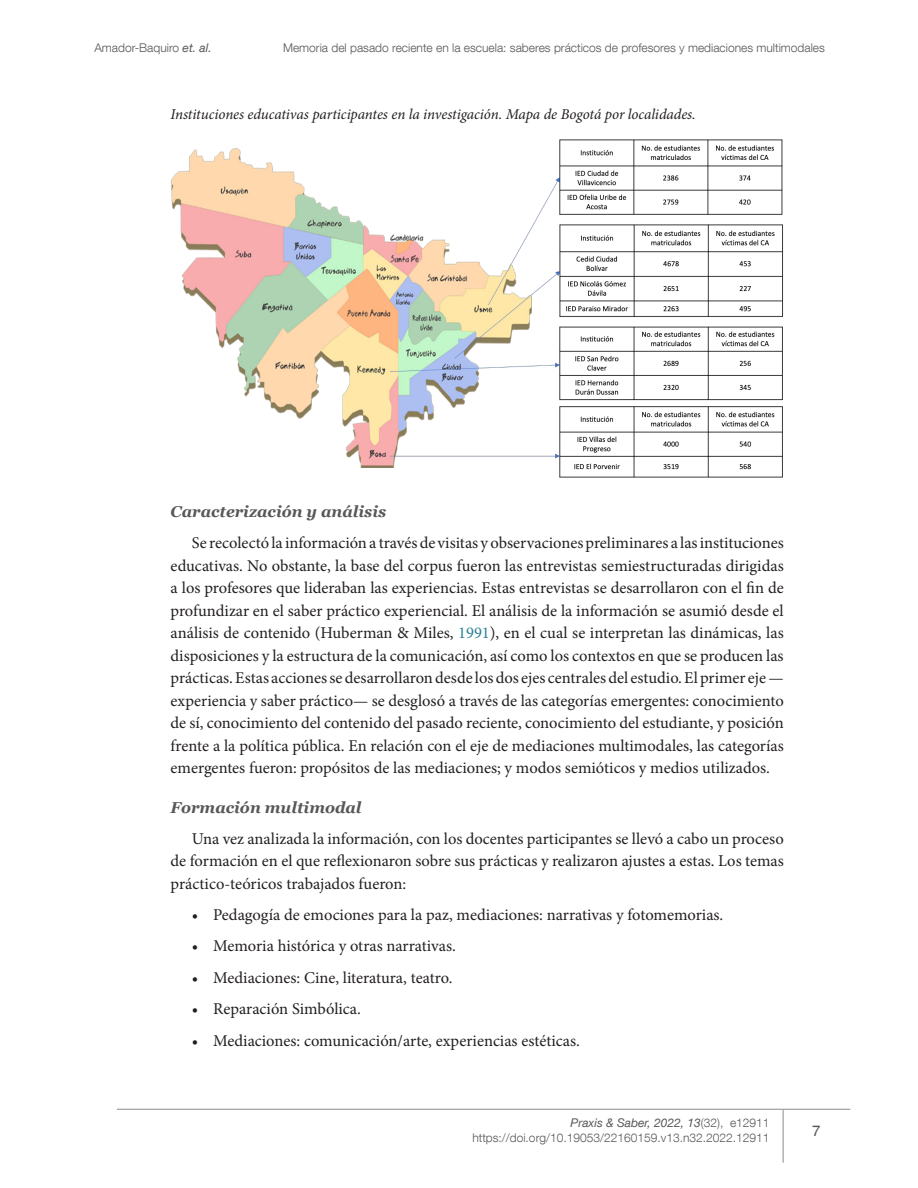
<style>
.page{position:relative;width:918px;height:1188px;background:#fff}
.page>*{position:absolute;margin:0;border:0;box-sizing:border-box;transform-origin:0 0}
.Texto_corrido{font:16.5px/22.5px "Minion Pro";color:#231f20;text-align:justify}
.titulo_segundo_nivel{font:italic 700 15.75px "Georgia";color:#57585a}
.nombre_figura_-_tabl{font:italic 15px "Minion Pro";letter-spacing:-.005em;color:#231f20}
.t1{font:15px "Helvetica World";color:#57585a}
.t2{font:300 12px/14.4px "Helvetica Neue LT Com";color:#57585a;text-align:right}
.s1{font-weight:400;font-style:italic}
.s2{color:#298195}
</style>
<div class="page">
<hr style="left:117px;top:1109px;width:733px;height:1px;background:#6c6d70">
<hr style="left:783px;top:1110px;width:1px;height:53px;background:#6c6d70">
<img style="left:171px;top:140px;width:613px;height:337px">
<p class="t2" style="left:94px;top:40px;width:119px">Amador-Baquiro <span class="s1">et. al.</span></p>
<p class="t2" style="left:283px;top:40px;width:543px">Memoria del pasado reciente en la escuela: saberes prácticos de profesores y mediaciones multimodales</p>
<p class="nombre_figura_-_tabl" style="left:171px;top:104px;width:527px">Instituciones educativas participantes en la investigación. Mapa de Bogotá por localidades.</p>
<p class="titulo_segundo_nivel" style="left:171px;top:502px;width:217px">Caracterización y análisis</p>
<p class="Texto_corrido" style="left:171px;top:532px;width:615px;text-indent:21px">Se recolectó la información a través de visitas y observaciones preliminares a las instituciones educativas. No obstante, la base del corpus fueron las entrevistas semiestructuradas dirigidas a los profesores que lideraban las experiencias. Estas entrevistas se desarrollaron con el fin de profundizar en el saber práctico experiencial. El análisis de la información se asumió desde el análisis de contenido (Huberman &amp; Miles, <span class="s2">1991</span>), en el cual se interpretan las dinámicas, las disposiciones y la estructura de la comunicación, así como los contextos en que se producen las prácticas. Estas acciones se desarrollaron desde los dos ejes centrales del estudio. El primer eje — experiencia y saber práctico— se desglosó a través de las categorías emergentes: conocimiento de sí, conocimiento del contenido del pasado reciente, conocimiento del estudiante, y posición frente a la política pública. En relación con el eje de mediaciones multimodales, las categorías emergentes fueron: propósitos de las mediaciones; y modos semióticos y medios utilizados.</p>
<p class="titulo_segundo_nivel" style="left:171px;top:797px;width:192px">Formación multimodal</p>
<p class="Texto_corrido" style="left:171px;top:827px;width:615px;text-indent:21px">Una vez analizada la información, con los docentes participantes se llevó a cabo un proceso de formación en el que reflexionaron sobre sus prácticas y realizaron ajustes a estas. Los temas práctico-teóricos trabajados fueron:</p>
<p class="Texto_corrido" style="left:192px;top:903px;width:533px">• Pedagogía de emociones para la paz, mediaciones: narrativas y fotomemorias.</p>
<p class="Texto_corrido" style="left:192px;top:935px;width:266px">• Memoria histórica y otras narrativas.</p>
<p class="Texto_corrido" style="left:192px;top:966px;width:262px">• Mediaciones: Cine, literatura, teatro.</p>
<p class="Texto_corrido" style="left:192px;top:998px;width:171px">• Reparación Simbólica.</p>
<p class="Texto_corrido" style="left:192px;top:1029px;width:390px">• Mediaciones: comunicación/arte, experiencias estéticas.</p>
<p class="t2" style="left:472px;top:1115px;width:299px"><span class="s1">Praxis &amp; Saber, 2022, 13</span>(32), e12911 https://doi.org/10.19053/22160159.v13.n32.2022.12911</p>
<p class="t1" style="left:812px;top:1122px;width:10px">7</p>
</div>
